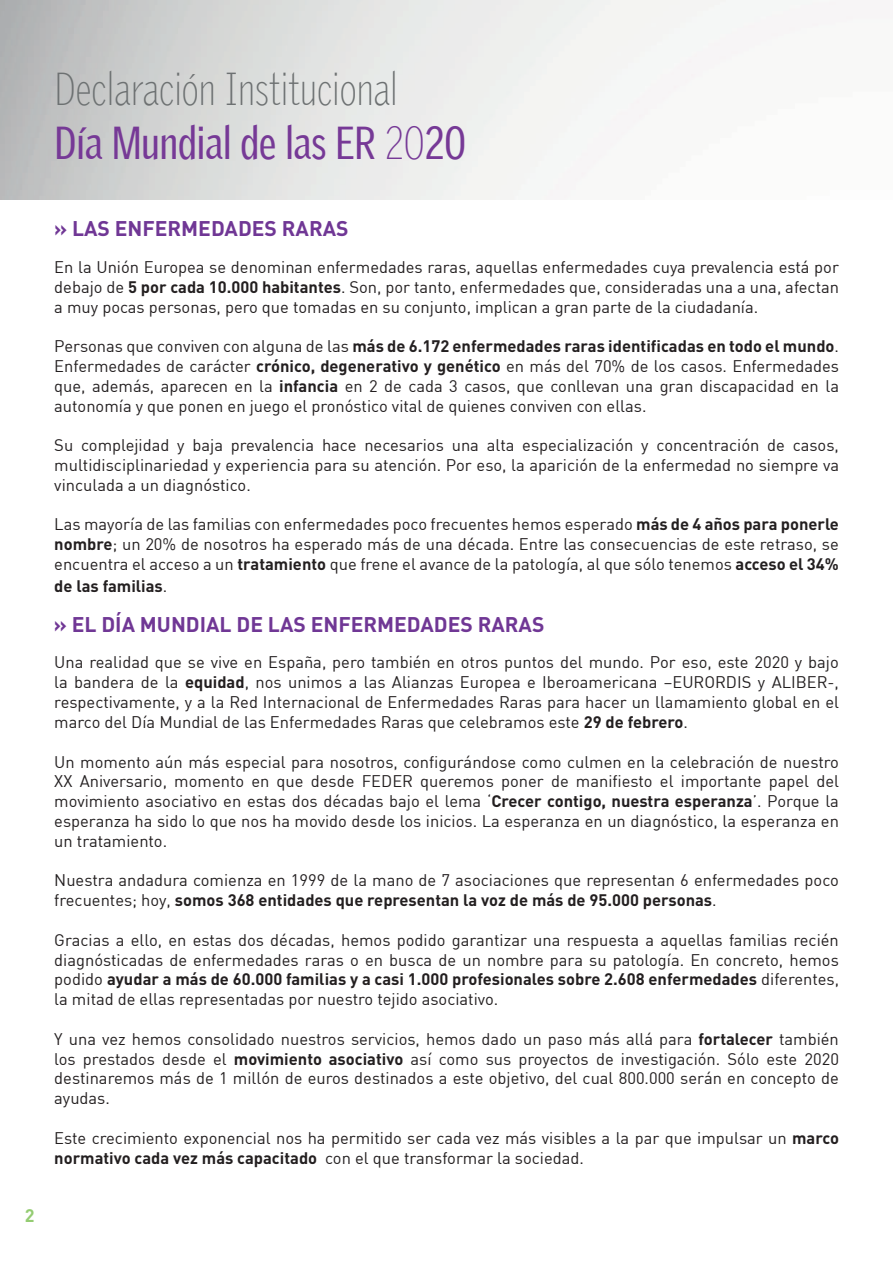
<style>
.page{position:relative;width:893px;height:1263px;background:#fff}
.page>*{position:absolute;margin:0;border:0;box-sizing:border-box;transform-origin:0 0}
.t1{font:100 45px/54px "Griffith Gothic Cond";color:#6d7172}
.t2{font:700 21px "DIN";color:#703795}
.t3{font:700 18px "DIN";color:#94cc72}
.t4{font:16.5px/19.8px "DIN";color:#231f20;text-align:justify}
.t5{font:700 16.5px "DIN";color:#231f20}
.s1{font-weight:400;color:#763996}
.s2{color:#763996}
.s3{font-weight:700}
.s4{font-weight:400}
</style>
<div class="page">
<h1 class="t1" style="left:55px;top:62px;width:413px">Declaración Institucional<br><span class="s1">Día Mundial de las ER</span> <span class="s2">20</span><span class="s1">20</span></h1>
<p class="t3" style="left:25px;top:1203px;width:11px">2</p>
<p class="t2" style="left:54px;top:215px;width:296px">» LAS ENFERMEDADES RARAS</p>
<p class="t4" style="left:54px;top:257px;width:786px">En la Unión Europea se denominan enfermedades raras, aquellas enfermedades cuya prevalencia está por debajo de <span class="s3">5 por cada 10.000 habitantes</span>. Son, por tanto, enfermedades que, consideradas una a una, afectan a muy pocas personas, pero que tomadas en su conjunto, implican a gran parte de la ciudadanía.</p>
<p class="t4" style="left:54px;top:336px;width:786px">Personas que conviven con alguna de las <span class="s3">más de 6.172 enfermedades raras identificadas en todo el mundo</span>.<br>Enfermedades de carácter <span class="s3">crónico, degenerativo y genético</span> en más del 70% de los casos. Enfermedades que, además, aparecen en la <span class="s3">infancia</span> en 2 de cada 3 casos, que conllevan una gran discapacidad en la autonomía y que ponen en juego el pronóstico vital de quienes conviven con ellas.</p>
<p class="t4" style="left:54px;top:435px;width:786px">Su complejidad y baja prevalencia hace necesarios una alta especialización y concentración de casos, multidisciplinariedad y experiencia para su atención. Por eso, la aparición de la enfermedad no siempre va vinculada a un diagnóstico.</p>
<p class="t4" style="left:54px;top:514px;width:786px">Las mayoría de las familias con enfermedades poco frecuentes hemos esperado <span class="s3">más de 4 años para ponerle nombre</span>; un 20% de nosotros ha esperado más de una década. Entre las consecuencias de este retraso, se encuentra el acceso a un <span class="s3">tratamiento</span> que frene el avance de la patología, al que sólo tenemos <span class="s3">acceso el 34%</span></p>
<p class="t5" style="left:54px;top:575px;width:115px">de las familias<span class="s4">.</span></p>
<p class="t2" style="left:54px;top:610px;width:492px">» EL DÍA MUNDIAL DE LAS ENFERMEDADES RARAS</p>
<p class="t4" style="left:54px;top:652px;width:786px">Una realidad que se vive en España, pero también en otros puntos del mundo. Por eso, este 2020 y bajo la bandera de la <span class="s3">equidad</span>, nos unimos a las Alianzas Europea e Iberoamericana –EURORDIS y ALIBER-, respectivamente, y a la Red Internacional de Enfermedades Raras para hacer un llamamiento global en el marco del Día Mundial de las Enfermedades Raras que celebramos este <span class="s3">29 de febrero</span>.</p>
<p class="t4" style="left:54px;top:751px;width:786px">Un momento aún más especial para nosotros, configurándose como culmen en la celebración de nuestro XX Aniversario, momento en que desde FEDER queremos poner de manifiesto el importante papel del movimiento asociativo en estas dos décadas bajo el lema ‘<span class="s3">Crecer contigo, nuestra esperanza</span>’. Porque la esperanza ha sido lo que nos ha movido desde los inicios. La esperanza en un diagnóstico, la esperanza en un tratamiento.</p>
<p class="t4" style="left:54px;top:870px;width:786px">Nuestra andadura comienza en 1999 de la mano de 7 asociaciones que representan 6 enfermedades poco frecuentes; hoy, <span class="s3">somos 368 entidades que representan la voz de más de 95.000 personas</span>.</p>
<p class="t4" style="left:54px;top:929px;width:786px">Gracias a ello, en estas dos décadas, hemos podido garantizar una respuesta a aquellas familias recién diagnósticadas de enfermedades raras o en busca de un nombre para su patología. En concreto, hemos podido <span class="s3">ayudar a más de 60.000 familias y a casi 1.000 profesionales sobre 2.608 enfermedades</span> diferentes, la mitad de ellas representadas por nuestro tejido asociativo.</p>
<p class="t4" style="left:54px;top:1028px;width:786px">Y una vez hemos consolidado nuestros servicios, hemos dado un paso más allá para <span class="s3">fortalecer</span> también los prestados desde el <span class="s3">movimiento asociativo</span> así como sus proyectos de investigación. Sólo este 2020 destinaremos más de 1 millón de euros destinados a este objetivo, del cual 800.000 serán en concepto de ayudas.</p>
<p class="t4" style="left:54px;top:1127px;width:786px">Este crecimiento exponencial nos ha permitido ser cada vez más visibles a la par que impulsar un <span class="s3">marco normativo cada vez más capacitado</span> con el que transformar la sociedad.</p>
</div>
